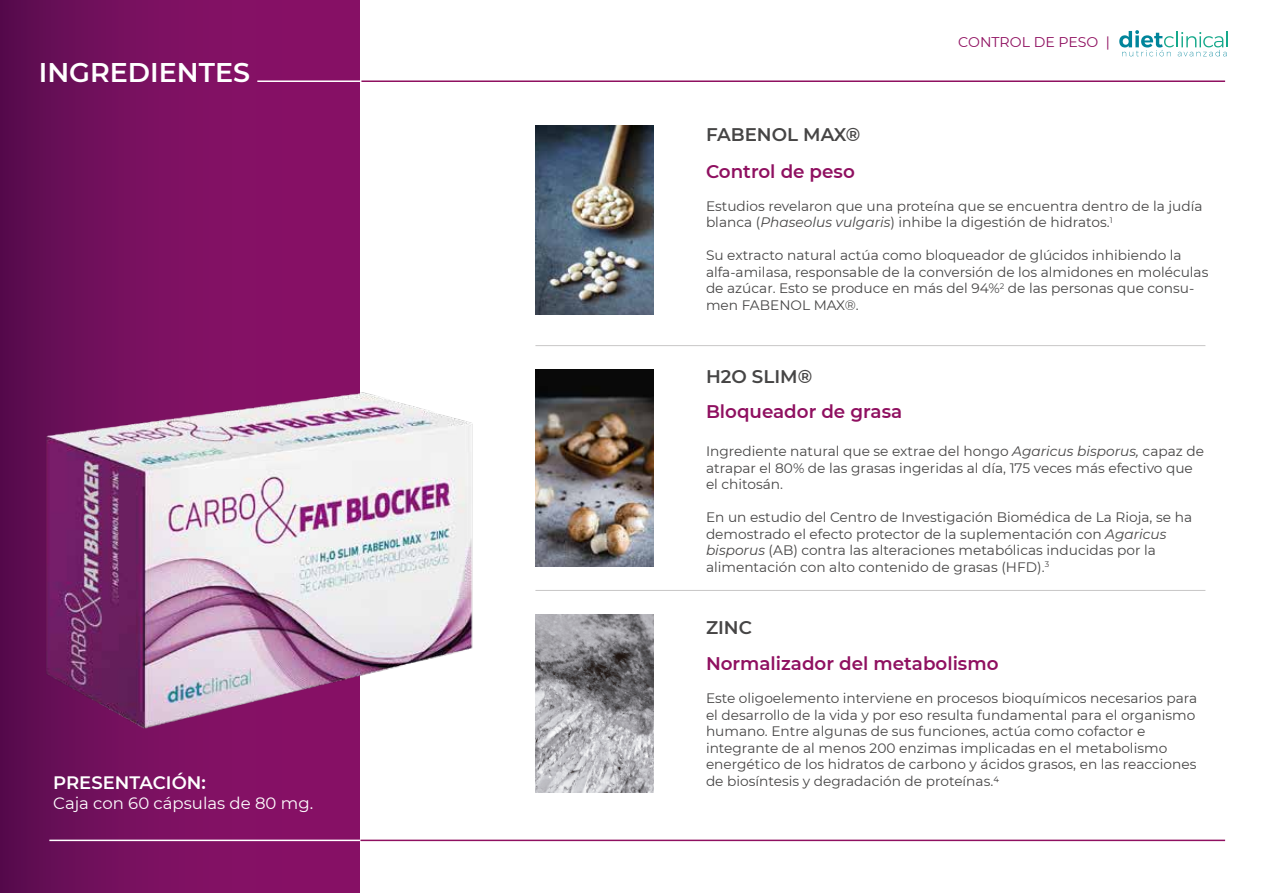
<style>
.page{position:relative;width:1263px;height:893px;background:#fff}
.page>*{position:absolute;margin:0;border:0;box-sizing:border-box;transform-origin:0 0}
.t1{font:600 27px "Montserrat";color:#fff}
.t2{font:600 18.3px "Montserrat";color:#8f1060}
.t3{font:600 18.3px "Montserrat";color:#464545}
.t4{font:600 18px "Montserrat";color:#fff}
.t5{font:16.5px "Montserrat";color:#fff}
.t6{font:14.1px "Montserrat";color:#8f1060}
.t7{font:13.65px/16.5px "Montserrat";color:#464545}
.s1{font-style:italic}
</style>
<div class="page">
<div style="left:0;top:0;width:360px;height:893px;background:linear-gradient(to right,#610e54,#90116a)"></div>
<hr style="left:257px;top:80px;width:407px;height:2px;background:#fff">
<img style="left:535px;top:125px;width:119px;height:190px">
<img style="left:637px;top:369px;width:17px;height:198px">
<img style="left:637px;top:614px;width:17px;height:178px">
<hr style="left:535px;top:345px;width:670px;height:1px;background:#c8c7c7">
<hr style="left:535px;top:590px;width:670px;height:1px;background:#c8c7c7">
<hr style="left:361px;top:80px;width:864px;height:2px;background:#8f1060">
<hr style="left:360px;top:840px;width:865px;height:1px;background:#8f1060">
<svg style="left:1119px;top:30px;width:109px;height:26px"></svg>
<img style="left:0;top:253px;width:637px;height:596px">
<h1 class="t1" style="left:39px;top:54px;width:213px">INGREDIENTES</h1>
<p class="t6" style="left:958px;top:33px;width:153px">CONTROL DE PESO |</p>
<h2 class="t3" style="left:706px;top:122px;width:156px">FABENOL MAX®</h2>
<h2 class="t2" style="left:706px;top:159px;width:150px">Control de peso</h2>
<p class="t7" style="left:706px;top:197px;width:498px">Estudios revelaron que una proteína que se encuentra dentro de la judía blanca (<span class="s1">Phaseolus vulgaris</span>) inhibe la digestión de hidratos.<sup>1</sup></p>
<p class="t7" style="left:706px;top:247px;width:504px">Su extracto natural actúa como bloqueador de glúcidos inhibiendo la alfa-amilasa, responsable de la conversión de los almidones en moléculas de azúcar. Esto se produce en más del 94%<sup>2</sup> de las personas que consu&shy;men FABENOL MAX®.</p>
<h2 class="t3" style="left:706px;top:363px;width:108px">H2O SLIM®</h2>
<h2 class="t2" style="left:706px;top:398px;width:198px">Bloqueador de grasa</h2>
<p class="t7" style="left:706px;top:443px;width:499px">Ingrediente natural que se extrae del hongo <span class="s1">Agaricus bisporus,</span> capaz de atrapar el 80% de las grasas ingeridas al día, 175 veces más efectivo que el chitosán.</p>
<p class="t7" style="left:706px;top:508px;width:488px">En un estudio del Centro de Investigación Biomédica de La Rioja, se ha demostrado el efecto protector de la suplementación con <span class="s1">Agaricus bisporus</span> (AB) contra las alteraciones metabólicas inducidas por la alimentación con alto contenido de grasas (HFD).<sup>3</sup></p>
<h2 class="t3" style="left:706px;top:614px;width:48px">ZINC</h2>
<h2 class="t2" style="left:706px;top:651px;width:294px">Normalizador del metabolismo</h2>
<p class="t7" style="left:706px;top:690px;width:493px">Este oligoelemento interviene en procesos bioquímicos necesarios para el desarrollo de la vida y por eso resulta fundamental para el organismo humano. Entre algunas de sus funciones, actúa como cofactor e integrante de al menos 200 enzimas implicadas en el metabolismo energético de los hidratos de carbono y ácidos grasos, en las reacciones</p>
<h3 class="t4" style="left:53px;top:770px;width:154px">PRESENTACIÓN:</h3>
<p class="t7" style="left:706px;top:772px;width:295px">de biosíntesis y degradación de proteínas.4</p>
<p class="t5" style="left:53px;top:792px;width:261px">Caja con 60 cápsulas de 80 mg.</p>
</div>
